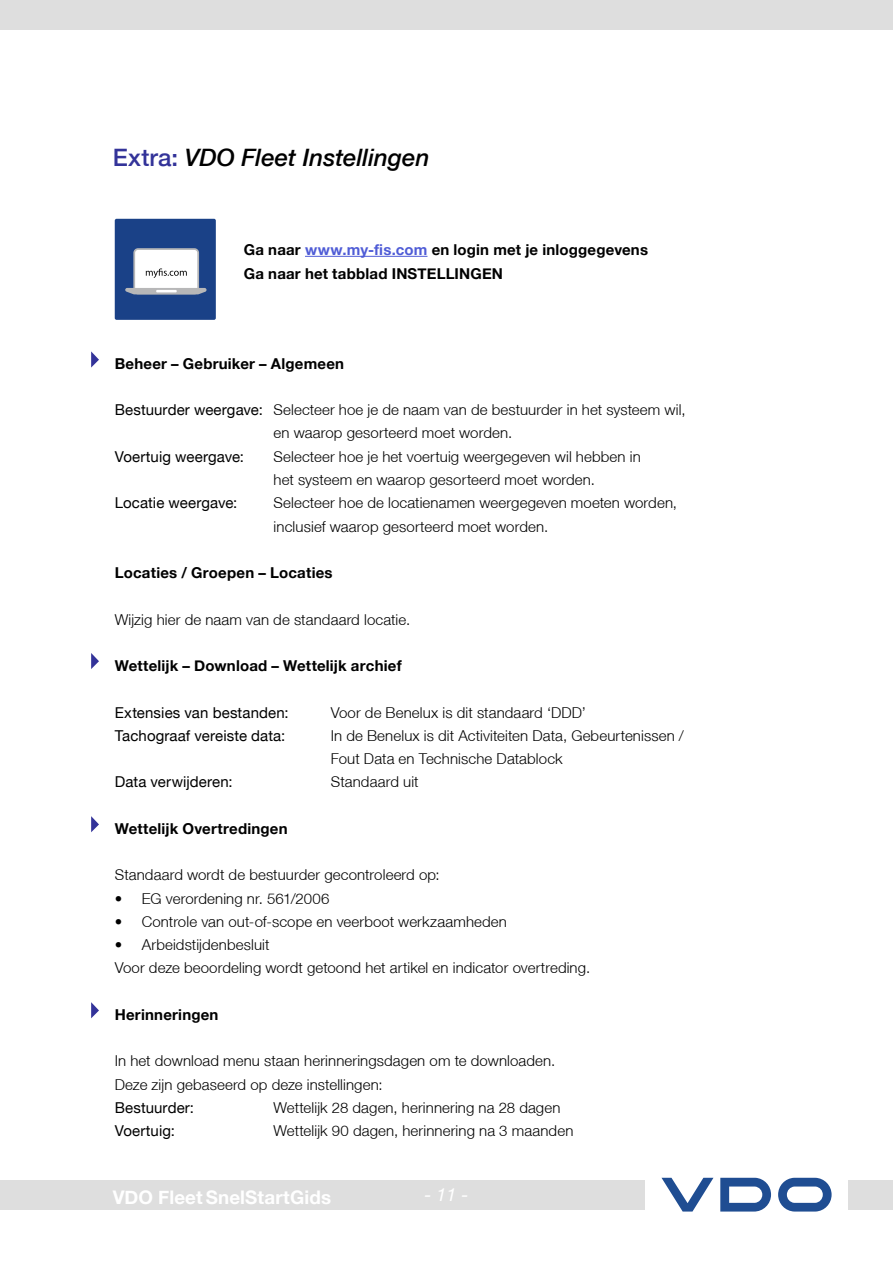
<style>
.page{position:relative;width:893px;height:1263px;background:#fff}
.page>*{position:absolute;margin:0;border:0;box-sizing:border-box;transform-origin:0 0}
.t1{font:italic 500 24px "Helvetica Neue LT";color:#000}
.t2{font:700 18.75px "Helvetica Neue";letter-spacing:.01em;color:#fff}
.t3{font:italic 18px "Helvetica Neue";color:#fff}
.t4{font:300 15px/23.2px "Helvetica Neue LT";letter-spacing:.01em;color:#000}
.t5{font:700 15px/24.3px "Helvetica Neue";letter-spacing:.015em;color:#000}
.t6{font:15px "Helvetica Neue LT";letter-spacing:.005em;color:#000}
.s1{font-style:normal;color:#339}
.s2{color:#4f5cd6}
.s3{font-weight:400}
</style>
<div class="page">
<svg style="left:661px;top:1178px;width:52px;height:33px"></svg>
<svg style="left:720px;top:1178px;width:51px;height:33px"></svg>
<svg style="left:778px;top:1178px;width:54px;height:33px"></svg>
<div style="left:0;top:0;width:893px;height:30px;background:#dedede"></div>
<div style="left:0;top:1180px;width:645px;height:30px;background:#dedede"></div>
<div style="left:848px;top:1180px;width:45px;height:30px;background:#dedede"></div>
<div style="left:115px;top:219px;width:101px;height:101px;background:#1a4187;border-radius:2px"></div>
<div style="left:134px;top:249px;width:64px;height:44px;background:#fff;border-radius:4px"></div>
<div style="left:133px;top:248px;width:66px;height:46px;border:2px solid #b7b7b8;border-radius:4px"></div>
<svg style="left:125px;top:288px;width:82px;height:6px"></svg>
<hr style="left:156px;top:290px;width:21px;height:2px;background:#fff">
<svg style="left:146px;top:268px;width:41px;height:10px"></svg>
<hr style="left:305px;top:256px;width:122px;height:1px;background:#4f5cd6">
<svg style="left:91px;top:351px;width:8px;height:17px"></svg>
<svg style="left:91px;top:653px;width:8px;height:16px"></svg>
<svg style="left:91px;top:816px;width:8px;height:16px"></svg>
<svg style="left:91px;top:1002px;width:8px;height:16px"></svg>
<h1 class="t1" style="left:113px;top:143px;width:318px"><span class="s1">Extra:</span> VDO Fleet Instellingen</h1>
<p class="t5" style="left:244px;top:238px;width:406px">Ga naar <span class="s2">www.my-fis.com</span> en login met je inloggegevens<br>Ga naar het tabblad INSTELLINGEN</p>
<p class="t5" style="left:115px;top:352px;width:231px">Beheer – Gebruiker – Algemeen</p>
<p class="t4" style="left:274px;top:398px;width:413px;text-indent:-159px"><span class="s3">Bestuurder weergave:</span> Selecteer hoe je de naam van de bestuurder in het systeem wil, en waarop gesorteerd moet worden.</p>
<p class="t6" style="left:115px;top:447px;width:131px">Voertuig weergave:</p>
<p class="t4" style="left:274px;top:444px;width:369px">Selecteer hoe je het voertuig weergegeven wil hebben in het systeem en waarop gesorteerd moet worden.</p>
<p class="t6" style="left:115px;top:494px;width:124px">Locatie weergave:</p>
<p class="t4" style="left:274px;top:491px;width:405px">Selecteer hoe de locatienamen weergegeven moeten worden, inclusief waarop gesorteerd moet worden.</p>
<p class="t5" style="left:115px;top:561px;width:219px">Locaties / Groepen – Locaties</p>
<p class="t4" style="left:115px;top:607px;width:297px">Wijzig hier de naam van de standaard locatie.</p>
<p class="t5" style="left:115px;top:654px;width:288px">Wettelijk – Download – Wettelijk archief</p>
<p class="t6" style="left:115px;top:703px;width:175px">Extensies van bestanden:</p>
<p class="t4" style="left:331px;top:700px;width:257px">Voor de Benelux is dit standaard ‘DDD’</p>
<p class="t6" style="left:115px;top:726px;width:172px">Tachograaf vereiste data:</p>
<p class="t4" style="left:331px;top:723px;width:355px">In de Benelux is dit Activiteiten Data, Gebeurtenissen /<br>Fout Data en Technische Datablock</p>
<p class="t6" style="left:115px;top:773px;width:119px">Data verwijderen:</p>
<p class="t4" style="left:331px;top:770px;width:89px">Standaard uit</p>
<p class="t5" style="left:115px;top:817px;width:174px">Wettelijk Overtredingen</p>
<p class="t4" style="left:115px;top:863px;width:327px">Standaard wordt de bestuurder gecontroleerd op:</p>
<p class="t4" style="left:115px;top:886px;width:216px">• EG verordening nr. 561/2006</p>
<p class="t4" style="left:115px;top:909px;width:394px">• Controle van out-of-scope en veerboot werkzaamheden</p>
<p class="t4" style="left:115px;top:933px;width:477px">• Arbeidstijdenbesluit<br>Voor deze beoordeling wordt getoond het artikel en indicator overtreding.</p>
<p class="t5" style="left:115px;top:1003px;width:105px">Herinneringen</p>
<p class="t4" style="left:115px;top:1049px;width:442px">In het download menu staan herinneringsdagen om te downloaden.<br>Deze zijn gebaseerd op deze instellingen:</p>
<p class="t6" style="left:115px;top:1098px;width:81px">Bestuurder:</p>
<p class="t4" style="left:274px;top:1095px;width:288px">Wettelijk 28 dagen, herinnering na 28 dagen</p>
<p class="t6" style="left:115px;top:1122px;width:62px">Voertuig:</p>
<p class="t4" style="left:274px;top:1119px;width:301px">Wettelijk 90 dagen, herinnering na 3 maanden</p>
<p class="t2" style="left:113px;top:1182px;width:220px">VDO FleetSnelStartGids</p>
<p class="t3" style="left:424px;top:1181px;width:46px">- 11 -</p>
</div>
